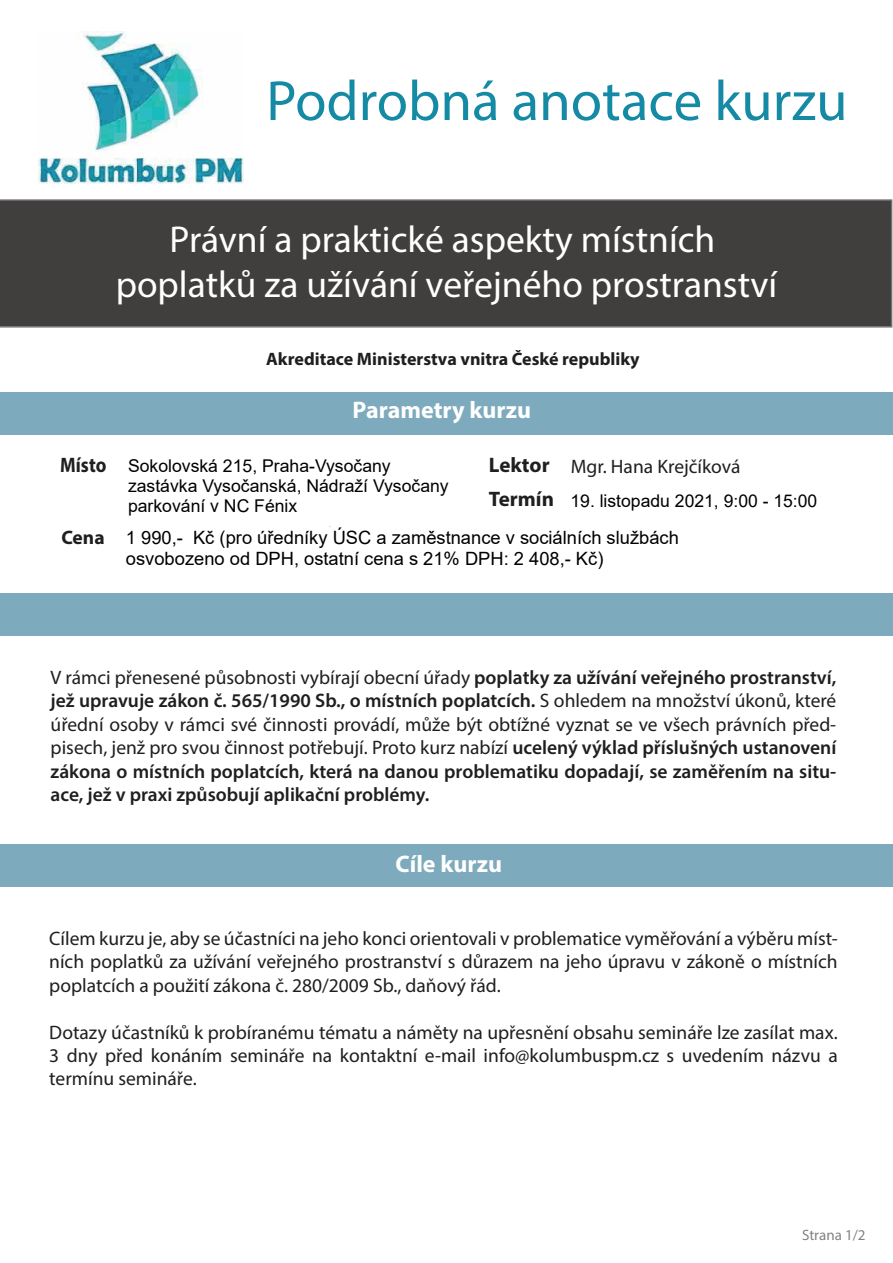
<style>
.page{position:relative;width:893px;height:1263px;background:#fff}
.page>*{position:absolute;margin:0;border:0;box-sizing:border-box;transform-origin:0 0}
.t1{font:57px "Myriad Pro";color:#148aa5}
.t2{font:37.5px/45px "Myriad Pro";color:#fff;text-align:center}
.t3{font:700 24px "Myriad Pro";color:#fff}
.t4{font:700 21px/34.5px "Myriad Pro";color:#201e1f}
.t5{font:700 21px "Myriad Pro";color:#201e1f;scale:.88 1}
.t6{font:600 19.5px/23.4px "Myriad Pro";color:#201e1f;text-align:justify}
.t7{font:19.5px/23.4px "Myriad Pro";color:#201e1f;text-align:justify}
.t8{font:19.5px/23.4px "Myriad Pro";color:#211e1f}
.t9{font:700 19.5px "Myriad Pro";color:#201e1f}
.t10{font:18.3px/20.7px "Arial";color:#000}
.t11{font:700 18px "Myriad Pro";color:#201e1f}
.t12{font:17.85px "Arial";color:#000}
.t13{font:17.55px/20px "Arial";color:#000}
.t14{font:17.1px "Arial";color:#000}
.t15{font:15px "Myriad Pro";color:#808384}
.s1{font-size:17.85px}
.s2{font-weight:400}
</style>
<div class="page">
<div style="left:0;top:199px;width:892px;height:129px;background:#413f3e"></div>
<div style="left:0;top:392px;width:893px;height:42px;background:#7eaabe"></div>
<div style="left:0;top:593px;width:893px;height:42px;background:#7eaabe"></div>
<div style="left:0;top:845px;width:892px;height:42px;background:#7eaabe"></div>
<img style="left:38px;top:32px;width:205px;height:152px">
<h1 class="t1" style="left:266px;top:66px;width:583px">Podrobná anotace kurzu</h1>
<h2 class="t2" style="left:116px;top:217px;width:663px">Právní a praktické aspekty místních poplatků za užívání veřejného prostranství</h2>
<p class="t11" style="left:266px;top:347px;width:375px">Akreditace Ministerstva vnitra České republiky</p>
<p class="t3" style="left:353px;top:394px;width:180px">Parametry kurzu</p>
<p class="t5" style="left:60px;top:451px;width:54px">Místo</p>
<p class="t4" style="left:489px;top:447px;width:67px">Lektor<br>Termín</p>
<p class="t9" style="left:61px;top:525px;width:45px">Cena</p>
<p class="t13" style="left:128px;top:456px;width:322px">Sokolovská 215, Praha-Vysočany zastávka Vysočanská, Nádraží Vysočany parkování v NC Fénix</p>
<p class="t7" style="left:571px;top:454px;width:171px">Mgr. Hana Krejčíková</p>
<p class="t8" style="left:130px;top:454px;width:301px">Online školení (odkaz bude zaslán na e-mail uvedený v přihlášce)</p>
<p class="t8" style="left:127px;top:524px;width:633px">1.590,- Kč (pro úředníky ÚSC a zaměstnance v sociálních službách osvobozeno od DPH, ostatní cena s 21% DPH: 1.924,- Kč)</p>
<p class="t7" style="left:570px;top:488px;width:220px">22. ledna 2021, 9:00 - 15:00</p>
<p class="t12" style="left:610px;top:490px;width:36px">ětna</p>
<p class="t10" style="left:126px;top:528px;width:554px">1 990,- Kč (pro úředníky ÚSC a zaměstnance v sociálních službách osvobozeno od DPH, ostatní cena s 21% DPH: 2 408,- Kč)</p>
<p class="t14" style="left:572px;top:491px;width:74px"><span class="s1">7. kv</span>června</p>
<p class="t12" style="left:569px;top:490px;width:210px">17. září 2021, 9:00 - 15:00</p>
<p class="t14" style="left:566px;top:491px;width:24px">11.</p>
<p class="t13" style="left:570px;top:491px;width:248px">19. listopadu 2021, 9:00 - 15:00</p>
<p class="t6" style="left:51px;top:665px;width:787px"><span class="s2">V rámci přenesené působnosti vybírají obecní úřady</span> poplatky za užívání veřejného prostranství, jež upravuje zákon č. 565/1990 Sb., o místních poplatcích. <span class="s2">S ohledem na množství úkonů, které úřední osoby v rámci své činnosti provádí, může být obtížné vyznat se ve všech právních před&shy;pisech, jenž pro svou činnost potřebují. Proto kurz nabízí</span> ucelený výklad příslušných ustanovení zákona o místních poplatcích, která na danou problematiku dopadají, se zaměřením na situ&shy;ace, jež v praxi způsobují aplikační problémy.</p>
<p class="t3" style="left:396px;top:848px;width:108px">Cíle kurzu</p>
<p class="t7" style="left:49px;top:926px;width:790px">Cílem kurzu je, aby se účastníci na jeho konci orientovali v problematice vyměřování a výběru míst&shy;ních poplatků za užívání veřejného prostranství s důrazem na jeho úpravu v zákoně o místních poplatcích a použití zákona č. 280/2009 Sb., daňový řád.</p>
<p class="t7" style="left:49px;top:1020px;width:790px">Dotazy účastníků k probíranému tématu a náměty na upřesnění obsahu semináře lze zasílat max.<br>3 dny před konáním semináře na kontaktní e-mail info@kolumbuspm.cz s uvedením názvu a termínu semináře.</p>
<p class="t15" style="left:802px;top:1225px;width:65px">Strana 1/2</p>
</div>
